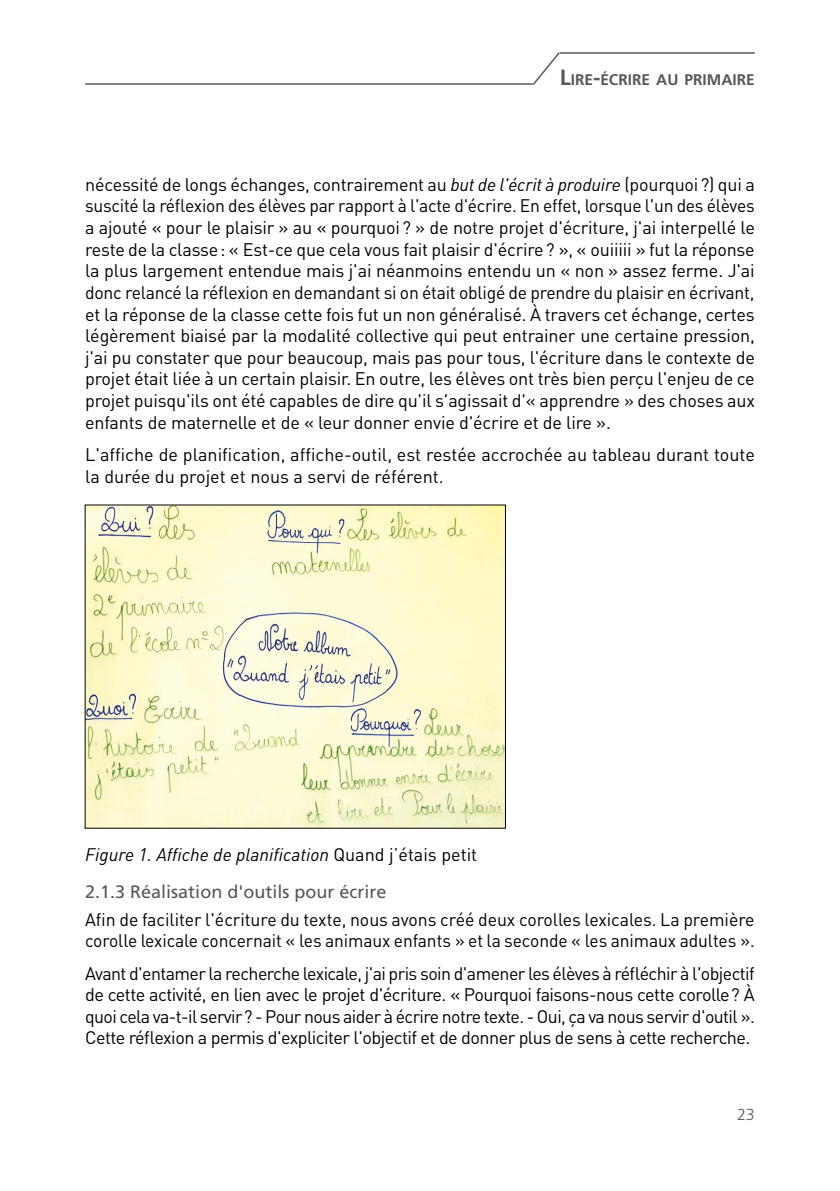
<style>
.page{position:relative;width:840px;height:1191px;background:#fff}
.page>*{position:absolute;margin:0;border:0;box-sizing:border-box;transform-origin:0 0}
.t1{font:18px/21.6px "DIN";letter-spacing:-.005em;color:#000;text-align:justify}
.t2{font:italic 18px "DIN";color:#000}
.t3{font:18px "Frutiger LT Std";color:#58585a}
.t4{font:300 16px "Frutiger LT Std";color:#58585a}
.t5{font:700 15.4px "Frutiger LT Std";color:#58585a}
.s1{font-size:22px}
.s2{font-style:italic}
.s3{font-style:normal}
</style>
<div class="page">
<hr style="left:85px;top:83px;width:447px;height:2px;background:#58585a">
<svg style="left:531px;top:52px;width:28px;height:33px"></svg>
<hr style="left:559px;top:52px;width:195px;height:2px;background:#58585a">
<img style="left:87px;top:507px;width:416px;height:319px">
<p class="t5" style="left:559px;top:71px;width:196px"><span class="s1">L</span>IRE<span class="s1">-</span>ÉCRIRE AU PRIMAIRE</p>
<p class="t1" style="left:85px;top:174px;width:671px">nécessité de longs échanges, contrairement au <span class="s2">but de l'écrit à produire</span> (pourquoi?) qui a suscité la réflexion des élèves par rapport à l'acte d'écrire. En effet, lorsque l'un des élèves a ajouté « pour le plaisir » au « pourquoi? » de notre projet d'écriture, j'ai interpellé le reste de la classe: « Est-ce que cela vous fait plaisir d'écrire? », « ouiiiii » fut la réponse la plus largement entendue mais j'ai néanmoins entendu un « non » assez ferme. J'ai donc relancé la réflexion en demandant si on était obligé de prendre du plaisir en écrivant, et la réponse de la classe cette fois fut un non généralisé. À travers cet échange, certes légèrement biaisé par la modalité collective qui peut entrainer une certaine pression, j'ai pu constater que pour beaucoup, mais pas pour tous, l'écriture dans le contexte de projet était liée à un certain plaisir. En outre, les élèves ont très bien perçu l'enjeu de ce projet puisqu'ils ont été capables de dire qu'il s'agissait d'« apprendre » des choses aux enfants de maternelle et de « leur donner envie d'écrire et de lire ».</p>
<p class="t1" style="left:85px;top:444px;width:671px">L'affiche de planification, affiche-outil, est restée accrochée au tableau durant toute la durée du projet et nous a servi de référent.</p>
<p class="t2" style="left:85px;top:843px;width:393px">Figure 1. Affiche de planification <span class="s3">Quand j’étais petit</span></p>
<p class="t3" style="left:85px;top:881px;width:303px">2.1.3 Réalisation d'outils pour écrire</p>
<p class="t1" style="left:85px;top:908px;width:670px">Afin de faciliter l'écriture du texte, nous avons créé deux corolles lexicales. La première corolle lexicale concernait « les animaux enfants » et la seconde « les animaux adultes ».</p>
<p class="t1" style="left:85px;top:962px;width:670px">Avant d'entamer la recherche lexicale, j'ai pris soin d'amener les élèves à réfléchir à l'objectif de cette activité, en lien avec le projet d'écriture. « Pourquoi faisons-nous cette corolle? À quoi cela va-t-il servir? - Pour nous aider à écrire notre texte. - Oui, ça va nous servir d'outil ».<br>Cette réflexion a permis d'expliciter l'objectif et de donner plus de sens à cette recherche.</p>
<p class="t4" style="left:736px;top:1105px;width:19px">23</p>
</div>
